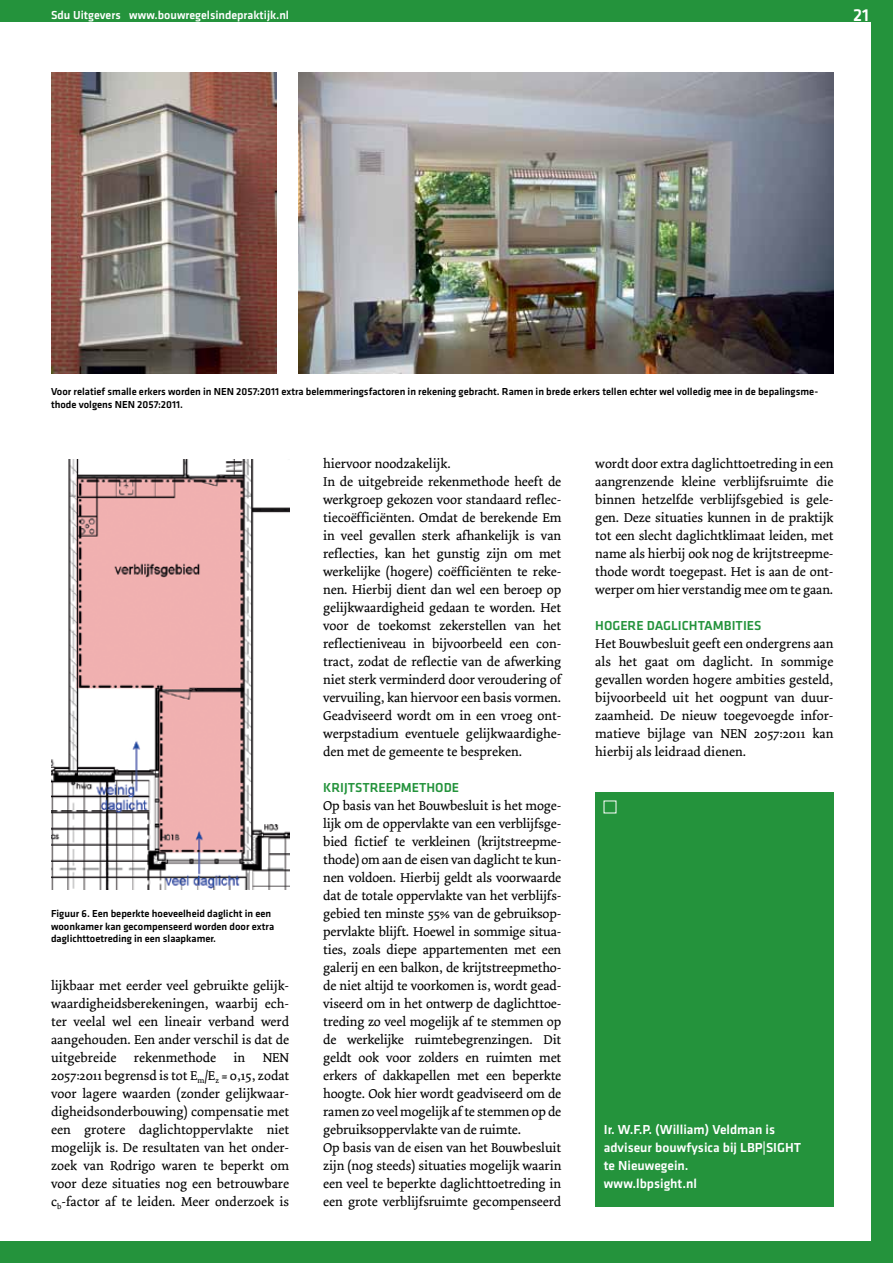
<style>
.page{position:relative;width:893px;height:1263px;background:#fff}
.page>*{position:absolute;margin:0;border:0;box-sizing:border-box;transform-origin:0 0}
.t1{font:500 18px "Klavika";color:#fff}
.t2{font:13.5px/18px "Dolly";letter-spacing:-.005em;color:#000;text-align:justify}
.t3{font:500 13.5px/18px "Klavika";color:#fff}
.t4{font:500 13.5px "Klavika";color:#24933c}
.t5{font:500 12px "Klavika";color:#fff}
.t6{font:500 10.5px/12.6px "Klavika";color:#000}
</style>
<div class="page">
<div style="left:0;top:1242px;width:893px;height:21px;background:#24933c"></div>
<div style="left:872px;top:0;width:21px;height:1263px;background:#24933c"></div>
<div style="left:0;top:0;width:893px;height:21px;background:#24933c"></div>
<div style="left:595px;top:792px;width:238px;height:414px;background:#24933c"></div>
<img style="left:51px;top:459px;width:238px;height:431px">
<img style="left:298px;top:72px;width:535px;height:301px">
<img style="left:51px;top:72px;width:226px;height:301px">
<p class="t5" style="left:51px;top:9px;width:240px">Sdu Uitgevers www.bouwregelsindepraktijk.nl</p>
<h1 class="t1" style="left:853px;top:6px;width:17px">21</h1>
<p class="t6" style="left:51px;top:385px;width:769px">Voor relatief smalle erkers worden in NEN 2057:2011 extra belemmeringsfactoren in rekening gebracht. Ramen in brede erkers tellen echter wel volledig mee in de bepalingsme&shy;thode volgens NEN 2057:2011.</p>
<p class="t6" style="left:51px;top:907px;width:225px">Figuur 6. Een beperkte hoeveelheid daglicht in een woonkamer kan gecompenseerd worden door extra daglichttoetreding in een slaapkamer.</p>
<p class="t2" style="left:51px;top:977px;width:240px">lijkbaar met eerder veel gebruikte gelijk&shy;waardigheidsberekeningen, waarbij ech&shy;ter veelal wel een lineair verband werd aangehouden. Een ander verschil is dat de uitgebreide</p>
<p class="t2" style="left:134px;top:1049px;width:84px">rekenmethode</p>
<p class="t2" style="left:234px;top:1049px;width:13px">in</p>
<p class="t2" style="left:51px;top:1049px;width:240px;text-indent:212px">NEN 2057:2011 begrensd is tot E<sub>m</sub>/E<sub>z</sub> = 0,15, zodat voor lagere waarden (zonder gelijkwaar&shy;digheidsonderbouwing) compensatie met een grotere daglichtoppervlakte niet mogelijk is. De resultaten van het onder&shy;zoek van Rodrigo waren te beperkt om voor deze situaties nog een betrouwbare c<sub>b</sub>-factor af te leiden. Meer onderzoek is</p>
<p class="t2" style="left:323px;top:455px;width:240px;text-align:left">hiervoor noodzakelijk.<br>In de uitgebreide rekenmethode heeft de werkgroep gekozen voor standaard reflec&shy;tiecoëfficiënten. Omdat de berekende Em in veel gevallen sterk afhankelijk is van reflecties, kan het gunstig zijn om met werkelijke (hogere) coëfficiënten te reke&shy;nen. Hierbij dient dan wel een beroep op gelijkwaardigheid gedaan te worden. Het voor de toekomst zekerstellen van het reflectieniveau in bijvoorbeeld een con&shy;tract, zodat de reflectie van de afwerking niet sterk verminderd door veroudering of vervuiling, kan hiervoor een basis vormen.<br>Geadviseerd wordt om in een vroeg ont&shy;werpstadium eventuele gelijkwaardighe&shy;den met de gemeente te bespreken.</p>
<p class="t4" style="left:323px;top:780px;width:29px">Krijtstree</p>
<p class="t4" style="left:393px;top:780px;width:28px">pmetho</p>
<p class="t4" style="left:444px;top:780px;width:15px">de</p>
<p class="t2" style="left:323px;top:797px;width:240px;text-align:left">Op basis van het Bouwbesluit is het moge&shy;lijk om de oppervlakte van een verblijfsge&shy;bied fictief te verkleinen (krijtstreepme&shy;thode) om aan de eisen van daglicht te kun&shy;nen voldoen. Hierbij geldt als voorwaarde dat de totale oppervlakte van het verblijfs&shy;gebied ten minste 55% van de gebruiksop&shy;pervlakte blijft. Hoewel in sommige situa&shy;ties, zoals diepe appartementen met een galerij en een balkon, de krijtstreepmetho&shy;de niet altijd te voorkomen is, wordt gead&shy;viseerd om in het ontwerp de daglichttoe&shy;treding zo veel mogelijk af te stemmen op de werkelijke ruimtebegrenzingen. Dit geldt ook voor zolders en ruimten met erkers of dakkapellen met een beperkte hoogte. Ook hier wordt geadviseerd om de ramen zo veel mogelijk af te stemmen op de gebruiksoppervlakte van de ruimte.<br>Op basis van de eisen van het Bouwbesluit zijn (nog steeds) situaties mogelijk waarin een veel te beperkte daglichttoetreding in een grote verblijfsruimte gecompenseerd</p>
<p class="t2" style="left:595px;top:455px;width:240px">wordt door extra daglichttoetreding in een aangrenzende kleine verblijfsruimte die binnen hetzelfde verblijfsgebied is gele&shy;gen. Deze situaties kunnen in de praktijk tot een slecht daglichtklimaat leiden, met name als hierbij ook nog de krijtstreepme&shy;thode wordt toegepast. Het is aan de ont&shy;werper om hier verstandig mee om te gaan.</p>
<p class="t4" style="left:595px;top:618px;width:18px">Hogere</p>
<p class="t4" style="left:647px;top:618px;width:108px">daglichtambities</p>
<p class="t2" style="left:595px;top:635px;width:240px">Het Bouwbesluit geeft een ondergrens aan als het gaat om daglicht. In sommige gevallen worden hogere ambities gesteld, bijvoorbeeld uit het oogpunt van duur&shy;zaamheid. De nieuw toegevoegde infor&shy;matieve bijlage van NEN 2057:2011 kan hierbij als leidraad dienen.</p>
<p class="t3" style="left:604px;top:1121px;width:199px">I r. W.F.P. (William) Veldman is adviseur bouwfysica bij LBP|SI GHT te Nieuwegein.<br>www.lbpsight.nl</p>
</div>
